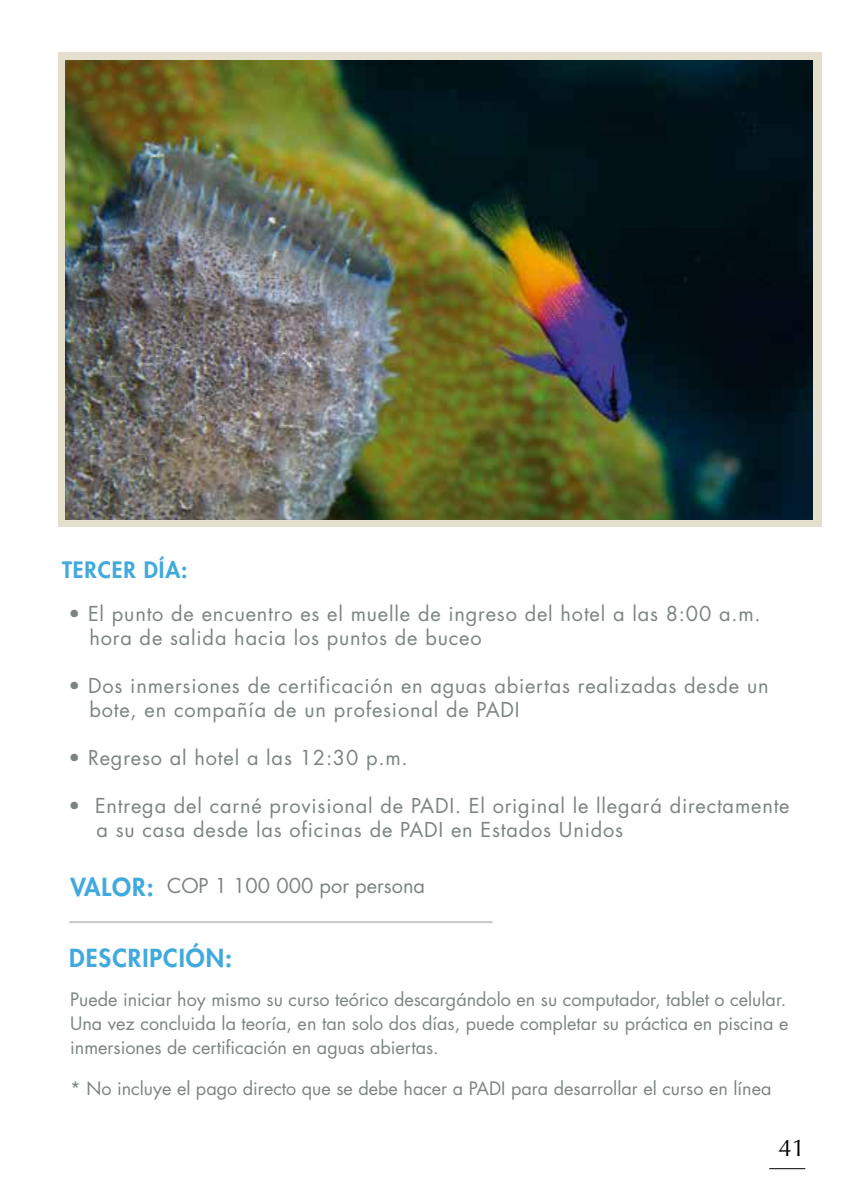
<style>
.page{position:relative;width:862px;height:1202px;background:#fff}
.page>*{position:absolute;margin:0;border:0;box-sizing:border-box;transform-origin:0 0}
.t1{font:800 24.2px "Futura Std";letter-spacing:.04em;color:#40a9dd}
.t2{font:24px "Optima";color:#000}
.t3{font:800 22px "Futura Std";letter-spacing:.04em;color:#40a9dd}
.t4{font:20px/24px "Futura Std";letter-spacing:.04em;color:#7c8383}
.t5{font:20px "Futura Std";color:#7c8383}
.t6{font:18px/24px "Futura Std";color:#7c8383;text-align:justify}
.s1{font-size:24px}
</style>
<div class="page">
<hr style="left:769px;top:1168px;width:36px;height:1px;background:#000">
<hr style="left:69px;top:921px;width:423px;height:2px;background:#c6c6c6">
<div style="left:58px;top:52px;width:763px;height:475px;background:#e5e0ce"></div>
<img style="left:66px;top:60px;width:747px;height:459px">
<p class="t3" style="left:62px;top:556px;width:127px">TERCER DÍA:</p>
<p class="t4" style="left:89px;top:602px;width:673px;text-indent:-21px">• El punto de encuentro es el muelle de ingreso del hotel a las 8:00 a.m. hora de salida hacia los puntos de buceo</p>
<p class="t4" style="left:89px;top:674px;width:681px;text-indent:-21px">• Dos inmersiones de certificación en aguas abiertas realizadas desde un bote, en compañía de un profesional de PADI</p>
<p class="t4" style="left:69px;top:746px;width:341px">• Regreso al hotel a las 12:30 p.m.</p>
<p class="t4" style="left:96px;top:794px;width:695px;text-indent:-28px">• Entrega del carné provisional de PADI. El original le llegará directamente a su casa desde las oficinas de PADI en Estados Unidos</p>
<p class="t1" style="left:71px;top:871px;width:84px">VALOR<span class="s1">:</span></p>
<p class="t5" style="left:167px;top:873px;width:260px">COP 1 100 000 por persona</p>
<p class="t1" style="left:69px;top:943px;width:164px">DESCRIPCIÓN<span class="s1">:</span></p>
<p class="t6" style="left:70px;top:988px;width:720px">Puede iniciar hoy mismo su curso teórico descargándolo en su computador, tablet o celular.<br>Una vez concluida la teoría, en tan solo dos días, puede completar su práctica en piscina e inmersiones de certificación en aguas abiertas.</p>
<p class="t6" style="left:70px;top:1077px;width:703px">* No incluye el pago directo que se debe hacer a PADI para desarrollar el curso en línea</p>
<p class="t2" style="left:778px;top:1134px;width:28px">41</p>
</div>
